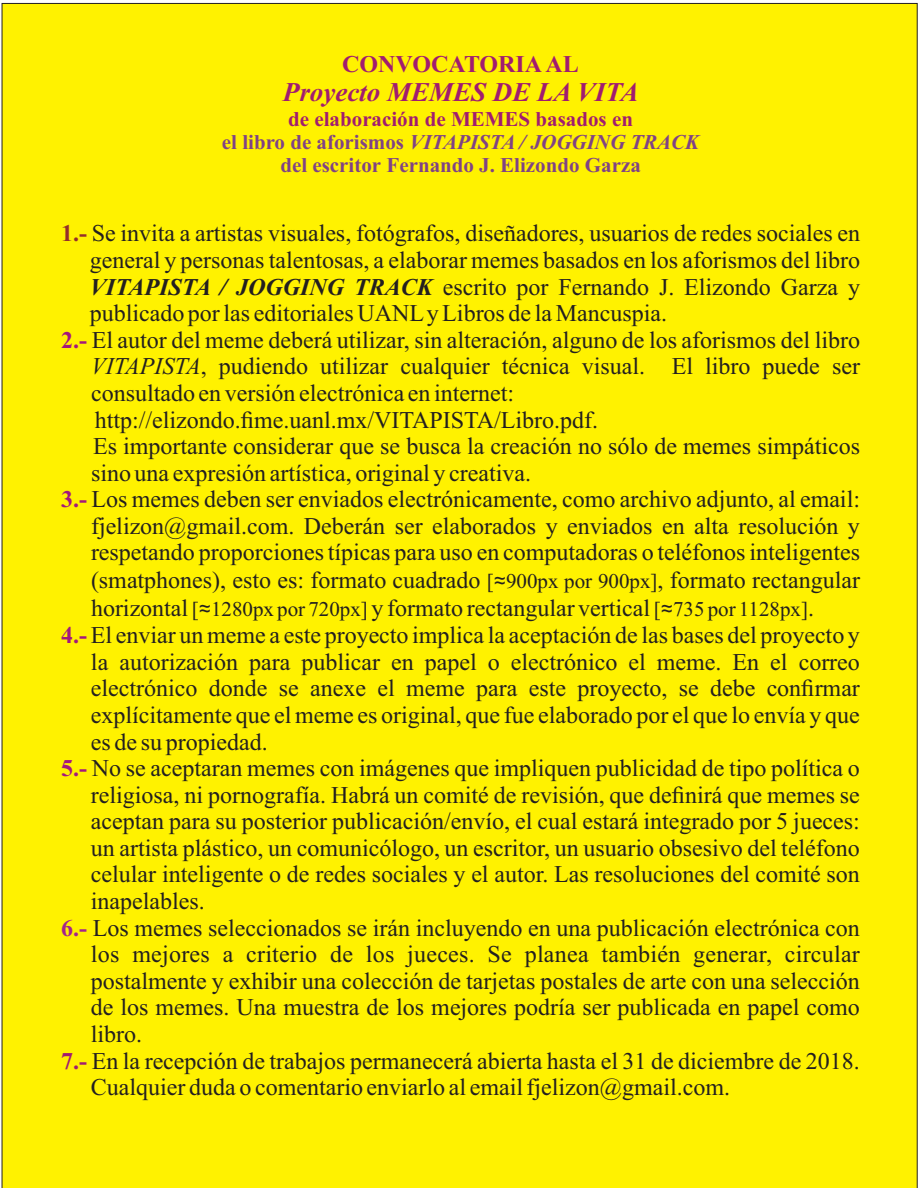
<style>
.page{position:relative;width:918px;height:1188px;background:#fff}
.page>*{position:absolute;margin:0;border:0;box-sizing:border-box;transform-origin:0 0}
.t1{font:italic 700 27px "Times New Roman";color:#a11c70}
.t2{font:24px "Times New Roman";color:#231f20}
.t3{font:700 24px "Times New Roman";color:#a11c70}
.t4{font:700 21px/23.2px "Times New Roman";color:#804285;text-align:center}
.s1{color:#a11c70}
.s2{font-style:italic}
.s3{font-weight:700;color:#942e2b}
.s4{font-weight:700;font-style:italic}
.s5{font-weight:700;color:#a3177d}
.s6{font-size:21px}
.s7{font-family:"Arial Unicode MS";font-size:21px}
.s8{font-weight:700;color:#a31780}
.s9{font-weight:700;color:#a3238e}
.s10{font-weight:700;color:#a11c70}
</style>
<div class="page">
<div style="left:1px;top:3px;width:917px;height:1185px;background:#fff200"></div>
<p class="t3" style="left:342px;top:56px;width:238px">CONVOCATORIAAL</p>
<p class="t1" style="left:283px;top:83px;width:357px">Proyecto MEMES DE LA VITA</p>
<p class="t4" style="left:222px;top:109px;width:479px"><span class="s1">de elaboración de MEMES basados en<br></span>el libro de aforismos <span class="s2">VITAPISTA / JOGGING TRACK </span>del escritor Fernando J. Elizondo Garza</p>
<p class="t2" style="left:61px;top:225px;width:800px"><span class="s3">1.-</span> Se invita a artistas visuales, fotógrafos, diseñadores, usuarios de redes sociales en</p>
<p class="t2" style="left:90px;top:251px;width:772px">general y personas talentosas, a elaborar memes basados en los aforismos del libro</p>
<p class="t2" style="left:90px;top:278px;width:772px"><span class="s4">VITAPISTA / JOGGING TRACK</span> escrito por Fernando J. Elizondo Garza y</p>
<p class="t2" style="left:90px;top:305px;width:579px">publicado por las editoriales UANLy Libros de la Mancuspia.</p>
<p class="t2" style="left:61px;top:331px;width:800px"><span class="s5">2.-</span> El autor del meme deberá utilizar, sin alteración, alguno de los aforismos del libro</p>
<p class="t2" style="left:91px;top:358px;width:770px"><span class="s2">VITAPISTA</span>, pudiendo utilizar cualquier técnica visual. El libro puede ser</p>
<p class="t2" style="left:91px;top:384px;width:425px">consultado en versión electrónica en internet:</p>
<p class="t2" style="left:95px;top:411px;width:505px">http://elizondo.fime.uanl.mx/VITAPISTA/Libro.pdf.</p>
<p class="t2" style="left:93px;top:437px;width:768px">Es importante considerar que se busca la creación no sólo de memes simpáticos</p>
<p class="t2" style="left:91px;top:464px;width:442px">sino una expresión artística, original y creativa.</p>
<p class="t2" style="left:61px;top:491px;width:800px"><span class="s5">3.-</span> Los memes deben ser enviados electrónicamente, como archivo adjunto, al email:</p>
<p class="t2" style="left:91px;top:517px;width:770px">fjelizon@gmail.com. Deberán ser elaborados y enviados en alta resolución y</p>
<p class="t2" style="left:91px;top:544px;width:771px">respetando proporciones típicas para uso en computadoras o teléfonos inteligentes</p>
<p class="t2" style="left:91px;top:571px;width:771px">(smatphones), esto es: formato cuadrado <span class="s6">[</span><span class="s7">≈</span><span class="s6">900px por 900px]</span>, formato rectangular</p>
<p class="t2" style="left:91px;top:600px;width:725px">horizontal <span class="s6">[</span><span class="s7">≈</span><span class="s6">1280px por 720px]</span> y formato rectangular vertical <span class="s6">[</span><span class="s7">≈</span><span class="s6">735 por 1128px]</span>.</p>
<p class="t2" style="left:61px;top:627px;width:800px"><span class="s5">4.-</span>El enviar un meme a este proyecto implica la aceptación de las bases del proyecto y</p>
<p class="t2" style="left:91px;top:653px;width:770px">la autorización para publicar en papel o electrónico el meme. En el correo</p>
<p class="t2" style="left:91px;top:680px;width:770px">electrónico donde se anexe el meme para este proyecto, se debe confirmar</p>
<p class="t2" style="left:91px;top:706px;width:770px">explícitamente que el meme es original, que fue elaborado por el que lo envía y que</p>
<p class="t2" style="left:91px;top:733px;width:178px">es de su propiedad.</p>
<p class="t2" style="left:61px;top:760px;width:800px"><span class="s8">5.-</span> No se aceptaran memes con imágenes que impliquen publicidad de tipo política o</p>
<p class="t2" style="left:91px;top:786px;width:770px">religiosa, ni pornografía. Habrá un comité de revisión, que definirá que memes se</p>
<p class="t2" style="left:91px;top:813px;width:770px">aceptan para su posterior publicación/envío, el cual estará integrado por 5 jueces:</p>
<p class="t2" style="left:91px;top:839px;width:770px">un artista plástico, un comunicólogo, un escritor, un usuario obsesivo del teléfono</p>
<p class="t2" style="left:91px;top:866px;width:770px">celular inteligente o de redes sociales y el autor. Las resoluciones del comité son</p>
<p class="t2" style="left:91px;top:892px;width:115px">inapelables.</p>
<p class="t2" style="left:61px;top:919px;width:800px"><span class="s9">6.-</span> Los memes seleccionados se irán incluyendo en una publicación electrónica con</p>
<p class="t2" style="left:91px;top:946px;width:770px">los mejores a criterio de los jueces. Se planea también generar, circular</p>
<p class="t2" style="left:91px;top:972px;width:771px">postalmente y exhibir una colección de tarjetas postales de arte con una selección</p>
<p class="t2" style="left:91px;top:999px;width:770px">de los memes. Una muestra de los mejores podría ser publicada en papel como</p>
<p class="t2" style="left:91px;top:1025px;width:53px">libro.</p>
<p class="t2" style="left:61px;top:1052px;width:800px"><span class="s10">7.-</span> En la recepción de trabajos permanecerá abierta hasta el 31 de diciembre de 2018.</p>
<p class="t2" style="left:91px;top:1078px;width:641px">Cualquier duda o comentario enviarlo al email fjelizon@gmail.com.</p>
</div>
